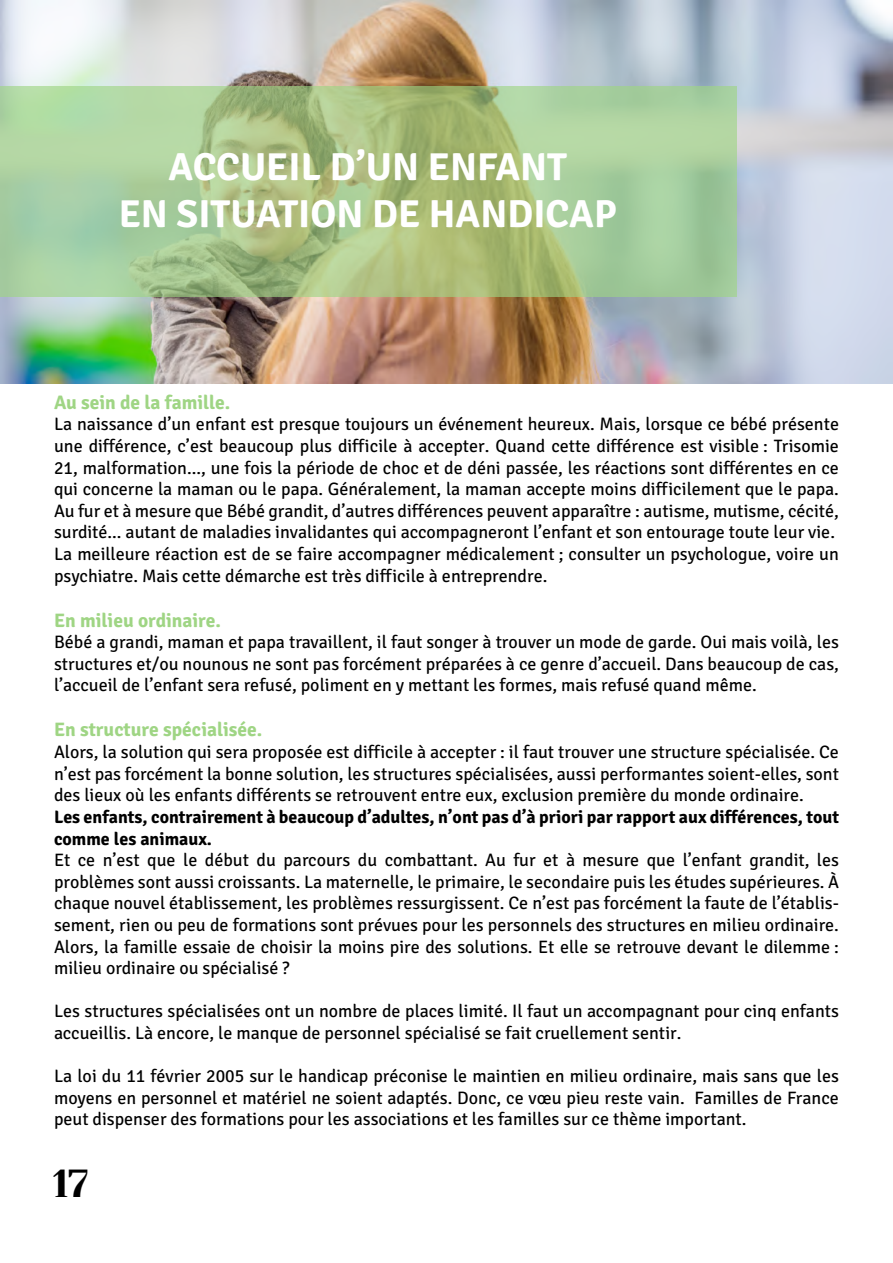
<style>
.page{position:relative;width:893px;height:1263px;background:#fff}
.page>*{position:absolute;margin:0;border:0;box-sizing:border-box;transform-origin:0 0}
.t1{font:700 39px/46.8px "Signika Negative";color:#fff;text-align:center}
.t2{font:39px "Yeseva One";color:#000}
.t3{font:700 19.5px "Signika Negative";color:#9fd584}
.t4{font:18px/21.6px "Signika Negative";color:#000;text-align:justify}
.t5{font:700 18px/21.6px "Signika Negative";color:#000}
</style>
<div class="page">
<img style="left:0;top:0;width:893px;height:383px">
<svg style="left:0;top:86px;width:737px;height:211px"></svg>
<hr style="left:892px;top:135px;width:1px;height:210px;background:#ff9e1a">
<h1 class="t1" style="left:119px;top:144px;width:500px">ACCUEIL D’UN ENFANT<br>EN SITUATION DE HANDICAP</h1>
<p class="t3" style="left:54px;top:391px;width:178px">Au sein de la famille.</p>
<p class="t4" style="left:54px;top:414px;width:787px;text-align:left">La naissance d’un enfant est presque toujours un événement heureux. Mais, lorsque ce bébé présente une différence, c’est beaucoup plus difficile à accepter. Quand cette différence est visible : Trisomie 21, malformation..., une fois la période de choc et de déni passée, les réactions sont différentes en ce qui concerne la maman ou le papa. Généralement, la maman accepte moins difficilement que le papa.<br>Au fur et à mesure que Bébé grandit, d’autres différences peuvent apparaître : autisme, mutisme, cécité, surdité... autant de maladies invalidantes qui accompagneront l’enfant et son entourage toute leur vie.<br>La meilleure réaction est de se faire accompagner médicalement ; consulter un psychologue, voire un psychiatre. Mais cette démarche est très difficile à entreprendre.</p>
<p class="t3" style="left:54px;top:608px;width:169px">En milieu ordinaire.</p>
<p class="t4" style="left:54px;top:632px;width:786px">Bébé a grandi, maman et papa travaillent, il faut songer à trouver un mode de garde. Oui mais voilà, les structures et/ou nounous ne sont pas forcément préparées à ce genre d’accueil. Dans beaucoup de cas, l’accueil de l’enfant sera refusé, poliment en y mettant les formes, mais refusé quand même.</p>
<p class="t3" style="left:54px;top:718px;width:210px">En structure spécialisée.</p>
<p class="t4" style="left:54px;top:741px;width:786px">Alors, la solution qui sera proposée est difficile à accepter : il faut trouver une structure spécialisée. Ce n’est pas forcément la bonne solution, les structures spécialisées, aussi performantes soient-elles, sont des lieux où les enfants différents se retrouvent entre eux, exclusion première du monde ordinaire.</p>
<p class="t5" style="left:54px;top:806px;width:787px">Les enfants, contrairement à beaucoup d’adultes, n’ont pas d’à priori par rapport aux différences, tout comme les animaux.</p>
<p class="t4" style="left:54px;top:849px;width:787px">Et ce n’est que le début du parcours du combattant. Au fur et à mesure que l’enfant grandit, les problèmes sont aussi croissants. La maternelle, le primaire, le secondaire puis les études supérieures. À chaque nouvel établissement, les problèmes ressurgissent. Ce n’est pas forcément la faute de l’établis&shy;sement, rien ou peu de formations sont prévues pour les personnels des structures en milieu ordinaire.<br>Alors, la famille essaie de choisir la moins pire des solutions. Et elle se retrouve devant le dilemme : milieu ordinaire ou spécialisé ?</p>
<p class="t4" style="left:54px;top:1001px;width:786px">Les structures spécialisées ont un nombre de places limité. Il faut un accompagnant pour cinq enfants accueillis. Là encore, le manque de personnel spécialisé se fait cruellement sentir.</p>
<p class="t4" style="left:54px;top:1065px;width:786px">La loi du 11 février 2005 sur le handicap préconise le maintien en milieu ordinaire, mais sans que les moyens en personnel et matériel ne soient adaptés. Donc, ce vœu pieu reste vain. Familles de France peut dispenser des formations pour les associations et les familles sur ce thème important.</p>
<h1 class="t2" style="left:53px;top:1154px;width:37px">17</h1>
</div>
